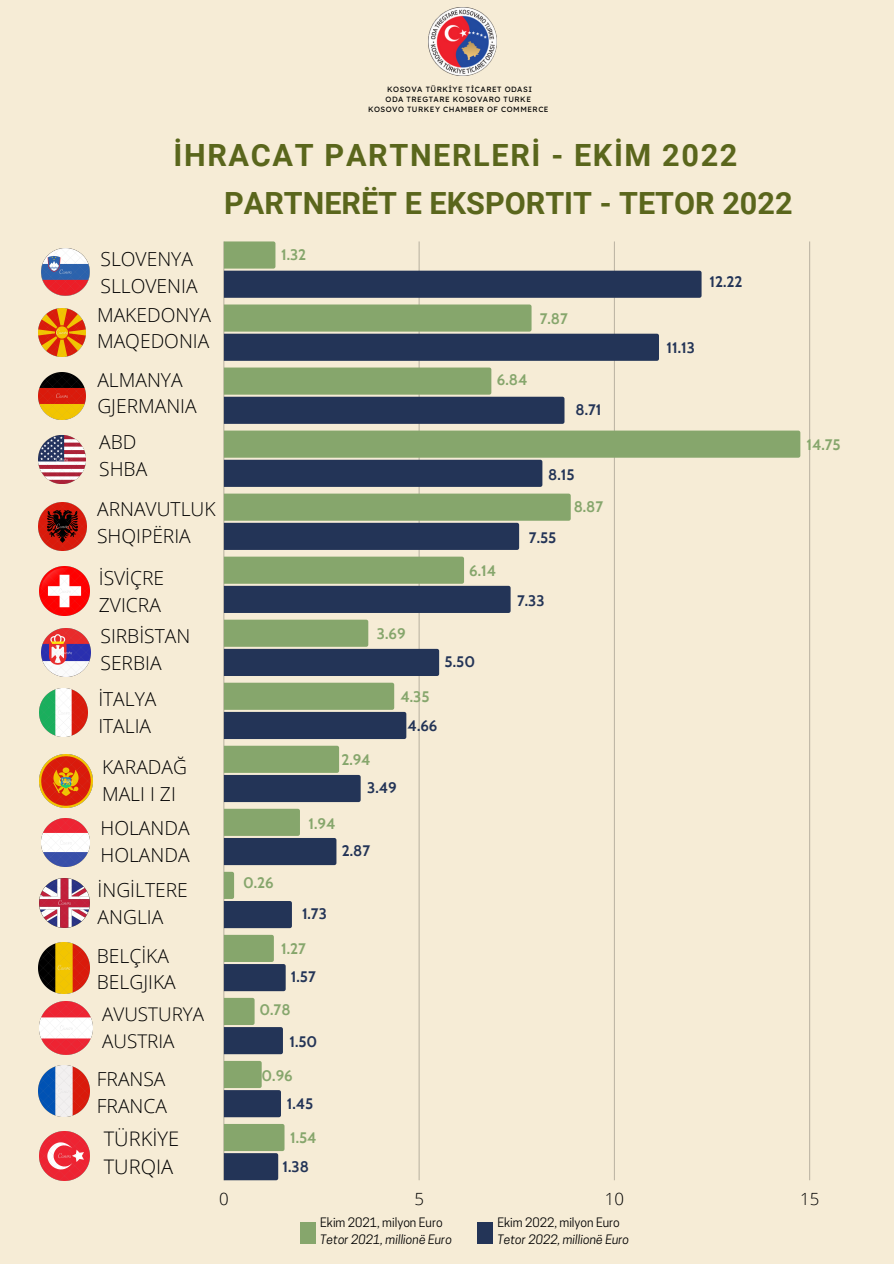
<style>
.page{position:relative;width:894px;height:1264px;background:#fff}
.page>*{position:absolute;margin:0;border:0;box-sizing:border-box;transform-origin:0 0}
.t1{font:700 30.6px/47.7px "Roboto";color:#5a661c}
.t2{font:300 20.1px/28px "Open Sans";color:#000}
.t3{font:300 19.2px/26.8px "Open Sans";color:#000}
.t4{font:300 18.9px/26.2px "Open Sans";color:#000}
.t5{font:300 16.8px "Open Sans";color:#000}
.t6{font:700 15.15px "Cabin";color:#233457}
.t7{font:700 15.15px "Cabin";color:#86a66c}
.t8{font:italic 12.15px "Cooper Hewitt";color:#000}
.t9{font:12.15px "Cooper Hewitt";color:#000}
.t10{font:7.65px/10.2px "Lexend Deca";letter-spacing:.06em;color:#000;text-align:center}
</style>
<div class="page">
<div style="left:0;top:0;width:893px;height:1263px;background:#f6ecd6"></div>
<hr style="left:223px;top:241px;width:1px;height:939px;background:#000">
<hr style="left:418px;top:241px;width:1px;height:939px;background:#000">
<hr style="left:613px;top:241px;width:1px;height:939px;background:#000">
<hr style="left:808px;top:241px;width:2px;height:939px;background:#000">
<svg style="left:224px;top:241px;width:477px;height:57px"></svg>
<svg style="left:224px;top:304px;width:434px;height:57px"></svg>
<svg style="left:224px;top:367px;width:340px;height:57px;background:#677a71"></svg>
<svg style="left:224px;top:430px;width:576px;height:57px"></svg>
<svg style="left:224px;top:493px;width:346px;height:57px;background:#6a7f6f"></svg>
<svg style="left:224px;top:556px;width:286px;height:57px;background:#64786f"></svg>
<svg style="left:224px;top:619px;width:215px;height:57px"></svg>
<svg style="left:224px;top:682px;width:182px;height:57px;background:#5f756a"></svg>
<svg style="left:224px;top:745px;width:136px;height:57px;background:#64786e"></svg>
<svg style="left:224px;top:808px;width:112px;height:57px"></svg>
<svg style="left:224px;top:871px;width:68px;height:57px"></svg>
<svg style="left:224px;top:934px;width:61px;height:57px;background:#667970"></svg>
<svg style="left:224px;top:997px;width:59px;height:57px"></svg>
<svg style="left:224px;top:1060px;width:57px;height:57px"></svg>
<svg style="left:224px;top:1123px;width:60px;height:57px;background:#667c6d"></svg>
<img style="left:428px;top:8px;width:68px;height:67px">
<img style="left:38px;top:436px;width:48px;height:47px">
<img style="left:38px;top:309px;width:48px;height:47px">
<img style="left:38px;top:372px;width:48px;height:47px">
<img style="left:38px;top:502px;width:49px;height:49px">
<img style="left:40px;top:689px;width:47px;height:47px">
<img style="left:42px;top:819px;width:47px;height:47px">
<img style="left:40px;top:1131px;width:49px;height:49px">
<img style="left:40px;top:754px;width:53px;height:53px">
<img style="left:40px;top:566px;width:49px;height:49px">
<img style="left:42px;top:628px;width:48px;height:48px">
<div style="left:300px;top:1221px;width:16px;height:22px;background:#86a66c"></div>
<div style="left:477px;top:1221px;width:16px;height:22px;background:#233457"></div>
<img style="left:40px;top:878px;width:49px;height:49px">
<img style="left:40px;top:1001px;width:53px;height:53px">
<img style="left:42px;top:248px;width:47px;height:47px">
<img style="left:38px;top:942px;width:51px;height:51px">
<img style="left:38px;top:1065px;width:51px;height:51px">
<p class="t10" style="left:368px;top:84px;width:182px">KOSOVA TÜRKİYE TİCARET ODASI<br>ODA TREGTARE KOSOVARO TURKE<br>KOSOVO TURKEY CHAMBER OF COMMERCE</p>
<h1 class="t1" style="left:224px;top:132px;width:569px;text-indent:-50px">İHRACAT PARTNERLERİ - EKİM 2022<br>PARTNERËT E EKSPORTIT - TETOR 2022</h1>
<p class="t7" style="left:281px;top:245px;width:27px">1.32</p>
<p class="t6" style="left:709px;top:272px;width:35px">12.22</p>
<p class="t7" style="left:539px;top:309px;width:30px">7.87</p>
<p class="t6" style="left:666px;top:338px;width:30px">11.13</p>
<p class="t7" style="left:497px;top:370px;width:32px">6.84</p>
<p class="t6" style="left:575px;top:400px;width:27px">8.71</p>
<p class="t3" style="left:100px;top:245px;width:99px">SLOVENYA<br>SLLOVENIA</p>
<p class="t3" style="left:97px;top:301px;width:115px">MAKEDONYA<br>MAQEDONIA</p>
<p class="t3" style="left:97px;top:365px;width:101px">ALMANYA<br>GJERMANIA</p>
<p class="t3" style="left:99px;top:428px;width:49px">ABD<br>SHBA</p>
<p class="t3" style="left:97px;top:495px;width:120px">ARNAVUTLUK<br>SHQIPËRIA</p>
<p class="t3" style="left:99px;top:564px;width:67px">İSVİÇRE<br>ZVICRA</p>
<p class="t3" style="left:100px;top:622px;width:91px">SIRBİSTAN<br>SERBIA</p>
<p class="t3" style="left:98px;top:685px;width:60px">İTALYA<br>ITALIA</p>
<p class="t3" style="left:102px;top:753px;width:86px">KARADAĞ<br>MALI I ZI</p>
<p class="t3" style="left:100px;top:814px;width:91px">HOLANDA<br>HOLANDA</p>
<p class="t3" style="left:98px;top:875px;width:92px">İNGİLTERE<br>ANGLIA</p>
<p class="t3" style="left:97px;top:941px;width:80px">BELÇİKA<br>BELGJIKA</p>
<p class="t4" style="left:102px;top:1000px;width:103px">AVUSTURYA<br>AUSTRIA</p>
<p class="t3" style="left:97px;top:1065px;width:72px">FRANSA<br>FRANCA</p>
<p class="t2" style="left:104px;top:1123px;width:77px">TÜRKİYE<br>TURQIA</p>
<p class="t7" style="left:469px;top:561px;width:28px">6.14</p>
<p class="t7" style="left:377px;top:624px;width:30px">3.69</p>
<p class="t6" style="left:444px;top:652px;width:32px">5.50</p>
<p class="t7" style="left:400px;top:687px;width:31px">4.35</p>
<p class="t6" style="left:407px;top:716px;width:31px">4.66</p>
<p class="t7" style="left:341px;top:750px;width:31px">2.94</p>
<p class="t6" style="left:367px;top:778px;width:31px">3.49</p>
<p class="t7" style="left:308px;top:814px;width:28px">1.94</p>
<p class="t7" style="left:243px;top:873px;width:32px">0.26</p>
<p class="t6" style="left:302px;top:904px;width:26px">1.73</p>
<p class="t7" style="left:281px;top:939px;width:26px">1.27</p>
<p class="t6" style="left:291px;top:967px;width:26px">1.57</p>
<p class="t7" style="left:259px;top:1000px;width:33px">0.78</p>
<p class="t6" style="left:289px;top:1032px;width:29px">1.50</p>
<p class="t7" style="left:261px;top:1066px;width:33px">0.96</p>
<p class="t6" style="left:287px;top:1094px;width:28px">1.45</p>
<p class="t7" style="left:290px;top:1128px;width:28px">1.54</p>
<p class="t6" style="left:282px;top:1157px;width:28px">1.38</p>
<p class="t6" style="left:342px;top:841px;width:30px">2.87</p>
<p class="t6" style="left:548px;top:465px;width:28px">8.15</p>
<p class="t6" style="left:528px;top:528px;width:29px">7.55</p>
<p class="t7" style="left:573px;top:497px;width:31px">8.87</p>
<p class="t6" style="left:517px;top:591px;width:29px">7.33</p>
<p class="t7" style="left:806px;top:435px;width:36px">14.75</p>
<p class="t5" style="left:219px;top:1186px;width:11px">0</p>
<p class="t5" style="left:414px;top:1186px;width:11px">5</p>
<p class="t5" style="left:604px;top:1186px;width:21px">10</p>
<p class="t5" style="left:800px;top:1186px;width:21px">15</p>
<p class="t9" style="left:320px;top:1218px;width:124px">Ekim 2021, milyon Euro</p>
<p class="t8" style="left:320px;top:1234px;width:133px">Tetor 2021, millionë Euro</p>
<p class="t9" style="left:497px;top:1218px;width:124px">Ekim 2022, milyon Euro</p>
<p class="t8" style="left:497px;top:1234px;width:133px">Tetor 2022, millionë Euro</p>
</div>
